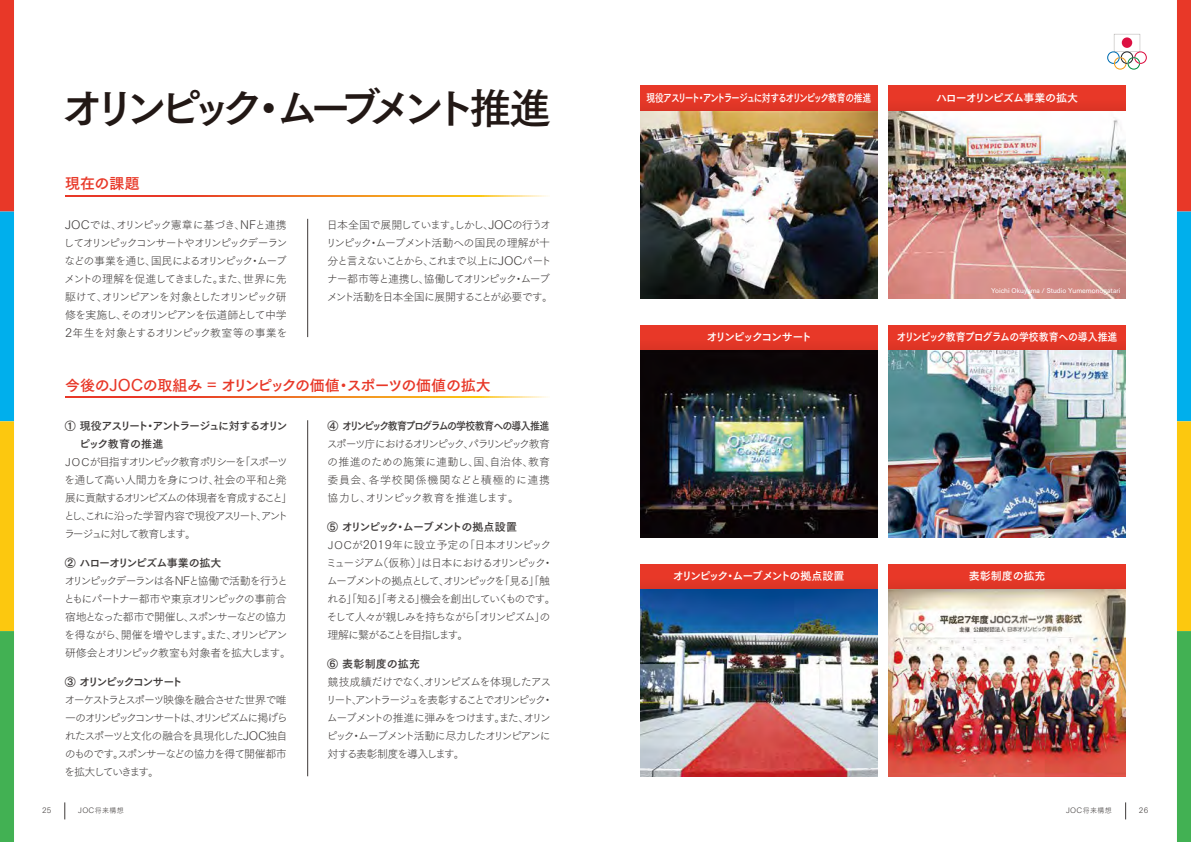
<style>
.page{position:relative;width:1191px;height:842px;background:#fff}
.page>*{position:absolute;margin:0;border:0;box-sizing:border-box;transform-origin:0 0}
.t1{font:42px "Tsuku Go Pro B";letter-spacing:-.24em;color:#221815}
.t2{font:15px "Tsuku Go Pro B";letter-spacing:-.02em;color:#e83828}
.t3{font:11px/18px "Tsuku Go Pro L";letter-spacing:-.12em;color:#3e3a39}
.t4{font:11px/18px "Tsuku Go Pro L";letter-spacing:-.14em;color:#3e3a39}
.t5{font:11px/18px "Tsuku Go Pro B";letter-spacing:-.12em;color:#3e3a39}
.t6{font:11px "Tsuku Go Pro B";letter-spacing:-.15em;color:#fff;scale:.8 1}
.t7{font:11px "Tsuku Go Pro B";letter-spacing:-.13em;color:#3e3a39}
.t8{font:11px "Tsuku Go Pro B";letter-spacing:-.07em;color:#fff;scale:.9 1}
.t9{font:11px "Tsuku Go Pro B";letter-spacing:-.1em;color:#3e3a39}
.t10{font:11px "Tsuku Go Pro B";letter-spacing:-.13em;color:#fff}
.t11{font:11px "Tsuku Go Pro B";letter-spacing:-.06em;color:#3e3a39}
.t12{font:11px "Tsuku Go Pro B";letter-spacing:-.06em;color:#fff}
.t13{font:11px "Tsuku Go Pro B";letter-spacing:-.16em;color:#3e3a39}
.t14{font:11px "Tsuku Go Pro B";letter-spacing:-.14em;color:#fff}
.t15{font:11px "Tsuku Go Pro B";letter-spacing:.02em;color:#3e3a39}
.t16{font:11px "Tsuku Go Pro B";color:#fff}
.t17{font:7.7px "Tsuku Go Pro L";color:#3e3a39}
.t18{font:7px "Tsuku Go Pro L";letter-spacing:.04em;color:#3e3a39}
.t19{font:6.6px "Tsuku Go Pro D";color:#fff}
.s1{font-size:12.1px}
.s2{font-family:"Tsuku Go Pro D";font-size:16.5px}
.s3{font-size:7.7px}
</style>
<div class="page">
<hr style="left:307px;top:219px;width:1px;height:118px;background:#3e3a39">
<svg style="left:65px;top:195px;width:483px;height:1px"></svg>
<hr style="left:307px;top:420px;width:1px;height:356px;background:#3e3a39">
<svg style="left:65px;top:397px;width:483px;height:1px"></svg>
<img style="left:640px;top:349px;width:237px;height:188px">
<div style="left:640px;top:325px;width:237px;height:24px;background:#e83828"></div>
<img style="left:889px;top:349px;width:237px;height:188px">
<div style="left:889px;top:325px;width:237px;height:24px;background:#e83828"></div>
<img style="left:640px;top:110px;width:237px;height:188px">
<img style="left:889px;top:110px;width:237px;height:188px">
<div style="left:640px;top:86px;width:237px;height:24px;background:#e83828"></div>
<div style="left:889px;top:86px;width:237px;height:24px;background:#e83828"></div>
<img style="left:640px;top:588px;width:237px;height:189px">
<img style="left:889px;top:588px;width:237px;height:189px">
<div style="left:640px;top:564px;width:237px;height:24px;background:#e83828"></div>
<div style="left:889px;top:564px;width:237px;height:24px;background:#e83828"></div>
<svg style="left:1107px;top:34px;width:39px;height:36px"></svg>
<div style="left:1177px;top:0;width:14px;height:212px;background:#e83828"></div>
<div style="left:1177px;top:212px;width:14px;height:209px;background:#00afec"></div>
<div style="left:1177px;top:421px;width:14px;height:210px;background:#fcc80f"></div>
<div style="left:1177px;top:631px;width:14px;height:211px;background:#42b153"></div>
<div style="left:0;top:0;width:14px;height:212px;background:#e83828"></div>
<div style="left:0;top:212px;width:14px;height:209px;background:#00afec"></div>
<div style="left:0;top:421px;width:14px;height:210px;background:#fcc80f"></div>
<div style="left:0;top:631px;width:14px;height:211px;background:#42b153"></div>
<svg style="left:1125px;top:802px;width:1px;height:17px"></svg>
<svg style="left:65px;top:802px;width:1px;height:17px"></svg>
<h1 class="t1" style="left:61px;top:71px;width:491px">オリンピック・ムーブメント推進</h1>
<h2 class="t2" style="left:65px;top:171px;width:76px">現在の課題</h2>
<p class="t3" style="left:64px;top:214px;width:225px;text-align:justify"><span class="s1">JOC</span>では、オリンピック憲章に基づき、<span class="s1">NF</span>と連携してオリンピックコンサートやオリンピックデーランなどの事業を通じ、国民によるオリンピック・ムーブメントの理解を促進してきました。また、世界に先駆けて、オリンピアンを対象としたオリンピック研修を実施し、そのオリンピアンを伝道師として中学<span class="s1">2</span>年生を対象とするオリンピック教室等の事業を</p>
<p class="t3" style="left:326px;top:214px;width:229px">日本全国で展開しています。しかし、<span class="s1">JOC</span>の行うオリンピック・ムーブメント活動への国民の理解が十分と言えないことから、これまで以上に<span class="s1">JOC</span>パートナー都市等と連携し、協働してオリンピック・ムーブメント活動を日本全国に展開することが必要です。</p>
<h2 class="t2" style="left:65px;top:372px;width:427px">今後の<span class="s2">JOC</span>の取組み <span class="s2">=</span> オリンピックの価値・スポーツの価値の拡大</h2>
<p class="t7" style="left:328px;top:416px;width:223px">④ オリンピック教育プログラムの学校教育への導入推進</p>
<p class="t3" style="left:327px;top:434px;width:225px;text-align:justify">スポーツ庁におけるオリンピック、パラリンピック教育の推進のための施策に連動し、国、自治体、教育委員会、各学校関係機関などと積極的に連携協力し、オリンピック教育を推進します。</p>
<p class="t9" style="left:327px;top:517px;width:191px">⑤ オリンピック・ムーブメントの拠点設置</p>
<p class="t4" style="left:325px;top:535px;width:232px">ＪＯＣが<span class="s1">2019</span>年に設立予定の「日本オリンピックミュージアム（仮称）」は日本におけるオリンピック・ムーブメントの拠点として、オリンピックを「見る」「触れる」「知る」「考える」機会を創出していくものです。そして人々が親しみを持ちながら「オリンピズム」の理解に繋がることを目指します。</p>
<p class="t15" style="left:327px;top:654px;width:94px">⑥ 表彰制度の拡充</p>
<p class="t3" style="left:326px;top:672px;width:229px">競技成績だけでなく、オリンピズムを体現したアスリート、アントラージュを表彰することでオリンピック・ムーブメントの推進に弾みをつけます。また、オリンピック・ムーブメント活動に尽力したオリンピアンに対する表彰制度を導入します。</p>
<p class="t5" style="left:79px;top:415px;width:210px;text-indent:-14px">① 現役アスリート・アントラージュに対するオリンピック教育の推進</p>
<p class="t3" style="left:63px;top:452px;width:231px">ＪＯＣが目指すオリンピック教育ポリシーを「スポーツを通して高い人間力を身につけ、社会の平和と発展に貢献するオリンピズムの体現者を育成すること」とし、これに沿った学習内容で現役アスリート、アントラージュに対して教育します。</p>
<p class="t11" style="left:65px;top:553px;width:158px">② ハローオリンピズム事業の拡大</p>
<p class="t3" style="left:64px;top:571px;width:229px">オリンピックデーランは各<span class="s1">NF</span>と協働で活動を行うとともにパートナー都市や東京オリンピックの事前合宿地となった都市で開催し、スポンサーなどの協力を得ながら、開催を増やします。また、オリンピアン研修会とオリンピック教室も対象者を拡大します。</p>
<p class="t13" style="left:65px;top:672px;width:119px">③ オリンピックコンサート</p>
<p class="t3" style="left:64px;top:690px;width:225px;text-align:justify">オーケストラとスポーツ映像を融合させた世界で唯一のオリンピックコンサートは、オリンピズムに掲げられたスポーツと文化の融合を具現化した<span class="s1">JOC</span>独自のものです。スポンサーなどの協力を得て開催都市を拡大していきます。</p>
<p class="t6" style="left:646px;top:88px;width:282px">現役アスリート・アントラージュに対するオリンピック教育の推進</p>
<p class="t12" style="left:936px;top:88px;width:144px">ハローオリンピズム事業の拡大</p>
<p class="t19" style="left:991px;top:285px;width:131px">Yoichi Okuyama / Studio Yumemonogatari</p>
<p class="t14" style="left:706px;top:327px;width:107px">オリンピックコンサート</p>
<p class="t8" style="left:896px;top:327px;width:247px">オリンピック教育プログラムの学校教育への導入推進</p>
<p class="t10" style="left:673px;top:566px;width:173px">オリンピック・ムーブメントの拠点設置</p>
<p class="t16" style="left:969px;top:566px;width:78px">表彰制度の拡充</p>
<p class="t17" style="left:42px;top:804px;width:11px">25</p>
<p class="t18" style="left:78px;top:804px;width:47px"><span class="s3">JOC</span>将来構想</p>
<p class="t18" style="left:1066px;top:804px;width:47px"><span class="s3">JOC</span>将来構想</p>
<p class="t17" style="left:1138px;top:804px;width:11px">26</p>
</div>
